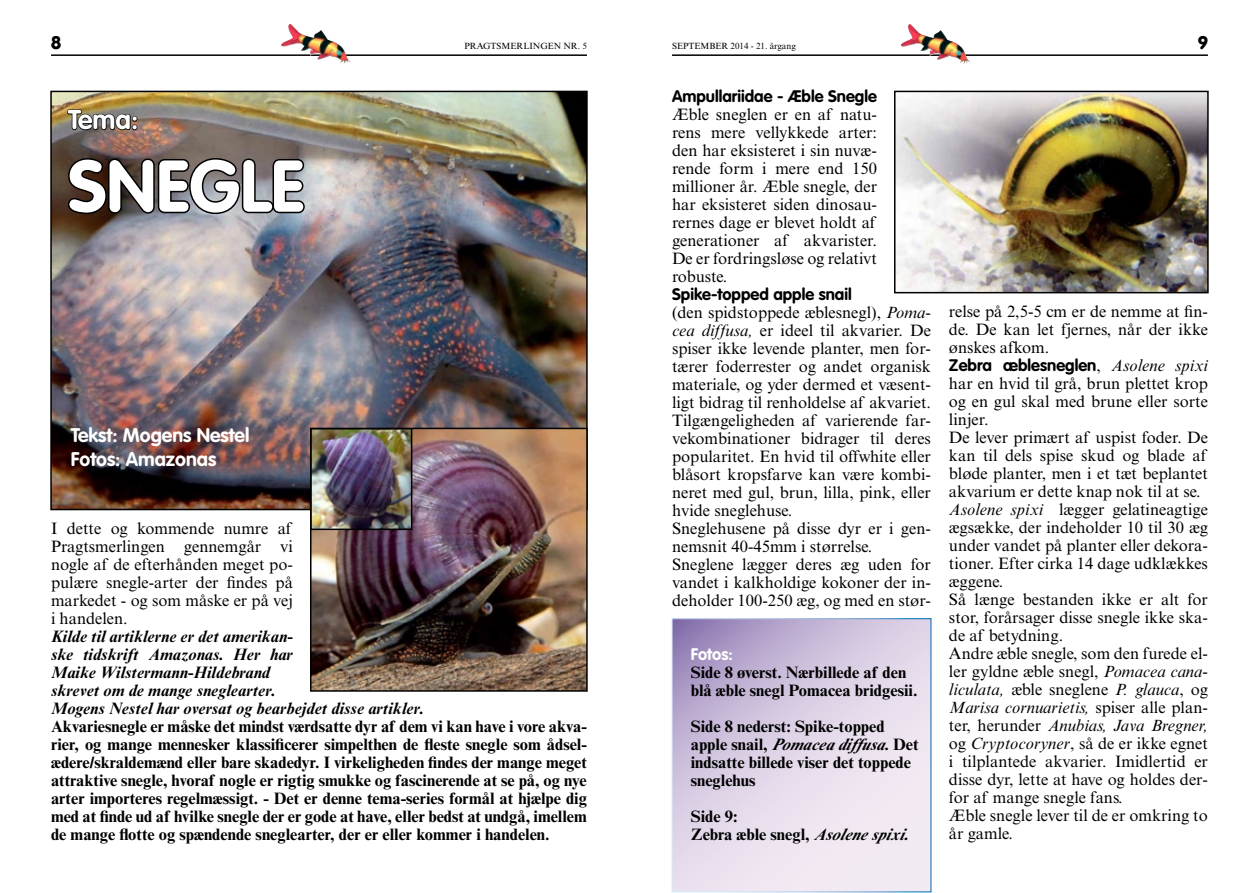
<style>
.page{position:relative;width:1259px;height:893px;background:#fff}
.page>*{position:absolute;margin:0;border:0;box-sizing:border-box;transform-origin:0 0}
.t1{font:700 72px "VAG Rounded Std";color:#fff}
.t2{font:700 27px "VAG Rounded Std";color:#fff}
.t3{font:700 19.5px/24px "VAG Rounded Std";color:#fff}
.t4{font:16.5px/18px "Times New Roman MT Std";color:#000;text-align:justify}
.t5{font:700 16.5px/18px "Times New Roman MT Std";color:#000}
.t6{font:italic 700 16.5px/18px "Times New Roman MT Std";color:#000}
.t7{font:700 16.5px "VAG Rounded Std";color:#000}
.t8{font:700 16.5px "VAG Rounded Std";color:#fff}
.t9{font:9px "Times New Roman MT Std";color:#000}
.s1{font-style:italic}
.s2{font-family:"Times New Roman MT Std";font-weight:400}
.s3{font-family:"Times New Roman MT Std";font-weight:400;font-style:italic}
</style>
<div class="page">
<hr style="left:51px;top:54px;width:536px;height:2px;background:#000">
<img style="left:280px;top:24px;width:71px;height:39px">
<hr style="left:672px;top:54px;width:536px;height:2px;background:#000">
<img style="left:900px;top:24px;width:71px;height:40px">
<img style="left:53px;top:94px;width:532px;height:413px">
<div style="left:50px;top:91px;width:538px;height:419px;border:2px solid #000"></div>
<svg style="left:66px;top:108px;width:71px;height:23px;background:#60574a"></svg>
<svg style="left:66px;top:157px;width:240px;height:59px;background:#544e4d"></svg>
<img style="left:313px;top:431px;width:272px;height:258px">
<div style="left:310px;top:428px;width:278px;height:264px;border:2px solid #000"></div>
<img style="left:897px;top:94px;width:308px;height:196px">
<div style="left:894px;top:91px;width:314px;height:202px;border:2px solid #000"></div>
<svg style="left:674px;top:621px;width:255px;height:269px;background:#dacfe4"></svg>
<div style="left:672px;top:619px;width:259px;height:273px;border:1px solid #fff"></div>
<img style="left:313px;top:431px;width:96px;height:96px">
<div style="left:310px;top:428px;width:102px;height:102px;border:2px solid #000"></div>
<p class="t9" style="left:464px;top:41px;width:124px">PRAGTSMERLINGEN NR. 5</p>
<p class="t9" style="left:672px;top:41px;width:125px">SEPTEMBER 2014 - 21. årgang</p>
<h2 class="t2" style="left:68px;top:104px;width:72px">Tema:</h2>
<h1 class="t1" style="left:68px;top:144px;width:238px">SNEGLE</h1>
<p class="t3" style="left:71px;top:423px;width:180px">Tekst: Mogens Nestel<br>Fotos: Amazonas</p>
<p class="t4" style="left:51px;top:520px;width:243px">I dette og kommende numre af Pragtsmerlingen gennemgår vi nogle af de efterhånden meget po&shy;pulære snegle-arter der findes på markedet - og som måske er på vej i handelen.</p>
<p class="t6" style="left:51px;top:628px;width:374px">Kilde til artiklerne er det amerikan-<br>ske tidskrift Amazonas. Her har<br>Maike Wilstermann-Hildebrand<br>skrevet om de mange sneglearter.<br>Mogens Nestel har oversat og bearbejdet disse artikler.</p>
<p class="t5" style="left:51px;top:717px;width:537px;text-align:justify">Akvariesnegle er måske det mindst værdsatte dyr af dem vi kan have i vore akva&shy;rier, og mange mennesker klassificerer simpelthen de fleste snegle som ådsel&shy;ædere/skraldemænd eller bare skadedyr. I virkeligheden findes der mange meget attraktive snegle, hvoraf nogle er rigtig smukke og fascinerende at se på, og nye arter importeres regelmæssigt. - Det er denne tema-series formål at hjælpe dig med at finde ud af hvilke snegle der er gode at have, eller bedst at undgå, imellem de mange flotte og spændende sneglearter, der er eller kommer i handelen.</p>
<p class="t7" style="left:672px;top:87px;width:206px">Ampullariidae - Æble Snegle</p>
<p class="t4" style="left:672px;top:105px;width:206px">Æble sneglen er en af natu&shy;rens mere vellykkede arter: den har eksisteret i sin nuvæ&shy;rende form i mere end 150 millioner år. Æble snegle, der har eksisteret siden dinosau&shy;rernes dage er blevet holdt af generationer af akvarister.<br>De er fordringsløse og relativt robuste.</p>
<p class="t7" style="left:672px;top:285px;width:181px">Spike-topped apple snail</p>
<p class="t4" style="left:672px;top:303px;width:260px;text-align:left">(den spidstoppede æblesnegl), <span class="s1">Poma&shy;cea diffusa,</span> er ideel til akvarier. De spiser ikke levende planter, men for&shy;tærer foderrester og andet organisk materiale, og yder dermed et væsent&shy;ligt bidrag til renholdelse af akvariet.<br>Tilgængeligheden af varierende far&shy;vekombinationer bidrager til deres popularitet. En hvid til offwhite eller blåsort kropsfarve kan være kombi&shy;neret med gul, brun, lilla, pink, eller hvide sneglehuse.<br>Sneglehusene på disse dyr er i gen&shy;nemsnit 40-45mm i størrelse.<br>Sneglene lægger deres æg uden for vandet i kalkholdige kokoner der in&shy;deholder 100-250 æg, og med en stør-</p>
<p class="t4" style="left:949px;top:302px;width:260px">relse på 2,5-5 cm er de nemme at fin&shy;de. De kan let fjernes, når der ikke ønskes afkom.</p>
<p class="t7" style="left:949px;top:355px;width:260px">Zebra æblesneglen<span class="s2">,</span> <span class="s3">Asolene spixi</span></p>
<p class="t4" style="left:949px;top:374px;width:260px;text-align:left">har en hvid til grå, brun plettet krop og en gul skal med brune eller sorte linjer.<br>De lever primært af uspist foder. De kan til dels spise skud og blade af bløde planter, men i et tæt beplantet akvarium er dette knap nok til at se.<br><span class="s1">Asolene spixi</span> lægger gelatineagtige ægsække, der indeholder 10 til 30 æg under vandet på planter eller dekora&shy;tioner. Efter cirka 14 dage udklækkes æggene.<br>Så længe bestanden ikke er alt for stor, forårsager disse snegle ikke ska&shy;de af betydning.<br>Andre æble snegle, som den furede el&shy;ler gyldne æble snegl, <span class="s1">Pomacea cana&shy;liculata,</span> æble sneglene <span class="s1">P. glauca</span>, og<br><span class="s1">Marisa cornuarietis,</span> spiser alle plan&shy;ter, herunder <span class="s1">Anubias, Java Bregner, </span>og <span class="s1">Cryptocoryner</span>, så de er ikke egnet i tilplantede akvarier. Imidlertid er disse dyr, lette at have og holdes der&shy;for af mange snegle fans.<br>Æble snegle lever til de er omkring to år gamle.</p>
<p class="t8" style="left:691px;top:645px;width:44px">Fotos:</p>
<p class="t5" style="left:691px;top:663px;width:228px">Side 8 øverst. Nærbillede af den blå æble snegl Pomacea bridgesii.</p>
<p class="t5" style="left:691px;top:717px;width:229px">Side 8 nederst: Spike-topped apple snail, <span class="s1">Pomacea diffusa</span>. Det indsatte billede viser det toppede sneglehus</p>
<p class="t5" style="left:691px;top:807px;width:224px">Side 9:<br>Zebra æble snegl, <span class="s1">Asolenespixi.</span></p>
</div>
